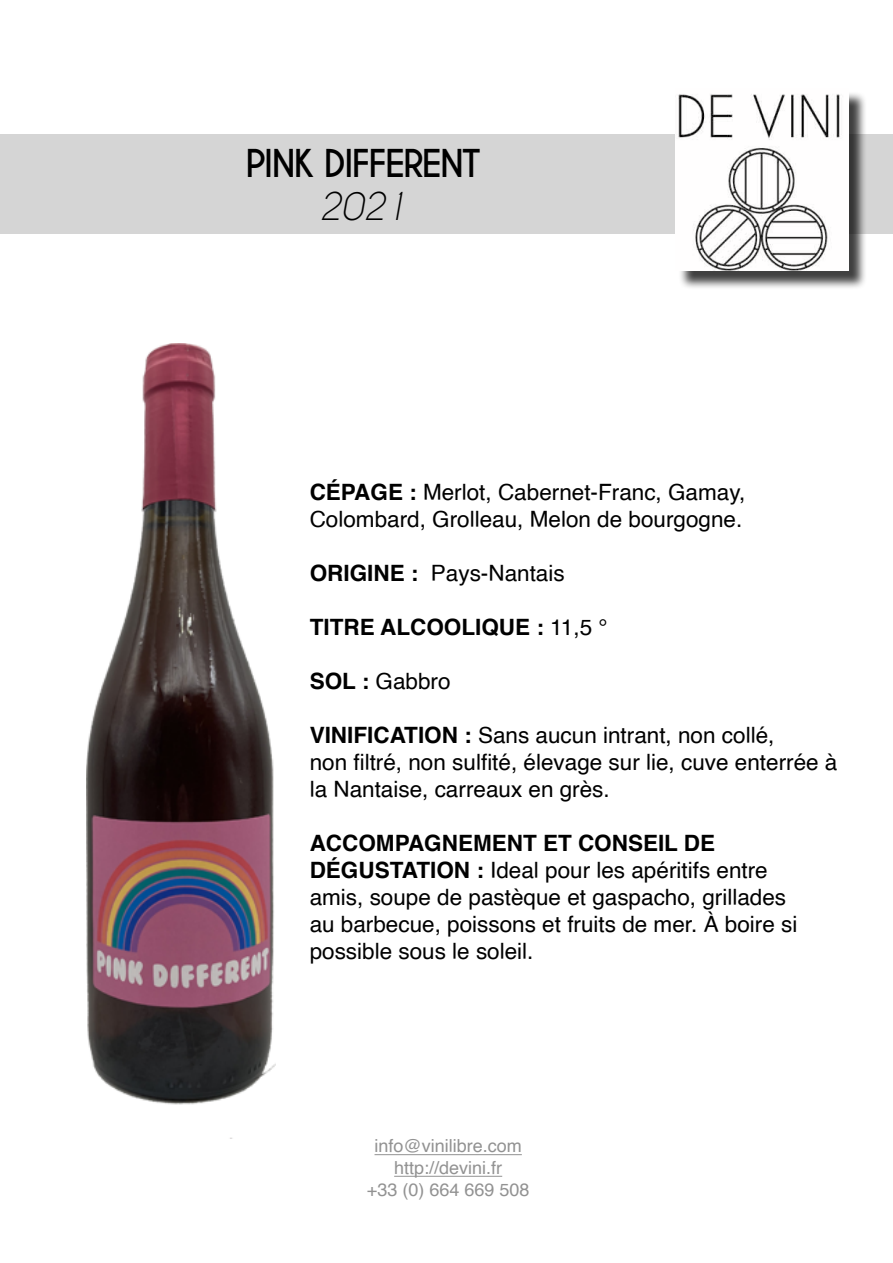
<style>
.page{position:relative;width:893px;height:1263px;background:#fff}
.page>*{position:absolute;margin:0;border:0;box-sizing:border-box;transform-origin:0 0}
.t1{font:700 36px "Caviar Dreams";letter-spacing:-.05em;color:#000}
.t2{font:italic 36px "Caviar Dreams";color:#000}
.t3{font:22.5px/27px "Helvetica";color:#000}
.t4{font:700 22.5px "Helvetica";color:#000}
.t5{font:18px/21.6px "Helvetica";color:#929292;text-align:center}
.s1{font-weight:700}
.s2{font-weight:400}
</style>
<div class="page">
<hr style="left:374px;top:1154px;width:148px;height:1px;background:#929292">
<hr style="left:394px;top:1176px;width:108px;height:1px;background:#929292">
<div style="left:0;top:134px;width:893px;height:100px;background:#d5d5d5"></div>
<div style="left:678px;top:91px;width:190px;height:198px;background:#000;opacity:.75"></div>
<img style="left:676px;top:91px;width:173px;height:180px">
<img style="left:86px;top:344px;width:190px;height:795px">
<h1 class="t1" style="left:246px;top:142px;width:237px">PINK DIFFERENT</h1>
<h1 class="t2" style="left:319px;top:186px;width:89px">2021</h1>
<p class="t3" style="left:310px;top:479px;width:437px"><span class="s1">CÉPAGE :</span> Merlot, Cabernet-Franc, Gamay,<br>Colombard, Grolleau, Melon de bourgogne.</p>
<p class="t3" style="left:310px;top:560px;width:257px"><span class="s1">ORIGINE :</span> Pays-Nantais</p>
<p class="t4" style="left:310px;top:609px;width:299px">TITRE ALCOOLIQUE : <span class="s2">11,5 °</span></p>
<p class="t3" style="left:310px;top:668px;width:142px"><span class="s1">SOL :</span> Gabbro</p>
<p class="t3" style="left:310px;top:722px;width:529px"><span class="s1">VINIFICATION :</span> Sans aucun intrant, non collé,<br>non filtré, non sulfité, élevage sur lie, cuve enterrée à la Nantaise, carreaux en grès.</p>
<p class="t3" style="left:310px;top:830px;width:489px"><span class="s1">ACCOMPAGNEMENT ET CONSEIL DE DÉGUSTATION :</span> Ideal pour les apéritifs entre amis, soupe de pastèque et gaspacho, grillades au barbecue, poissons et fruits de mer. À boire si possible sous le soleil.</p>
<p class="t5" style="left:367px;top:1136px;width:164px">info@vinilibre.com http://devini.fr<br>+33 (0) 664 669 508</p>
</div>
